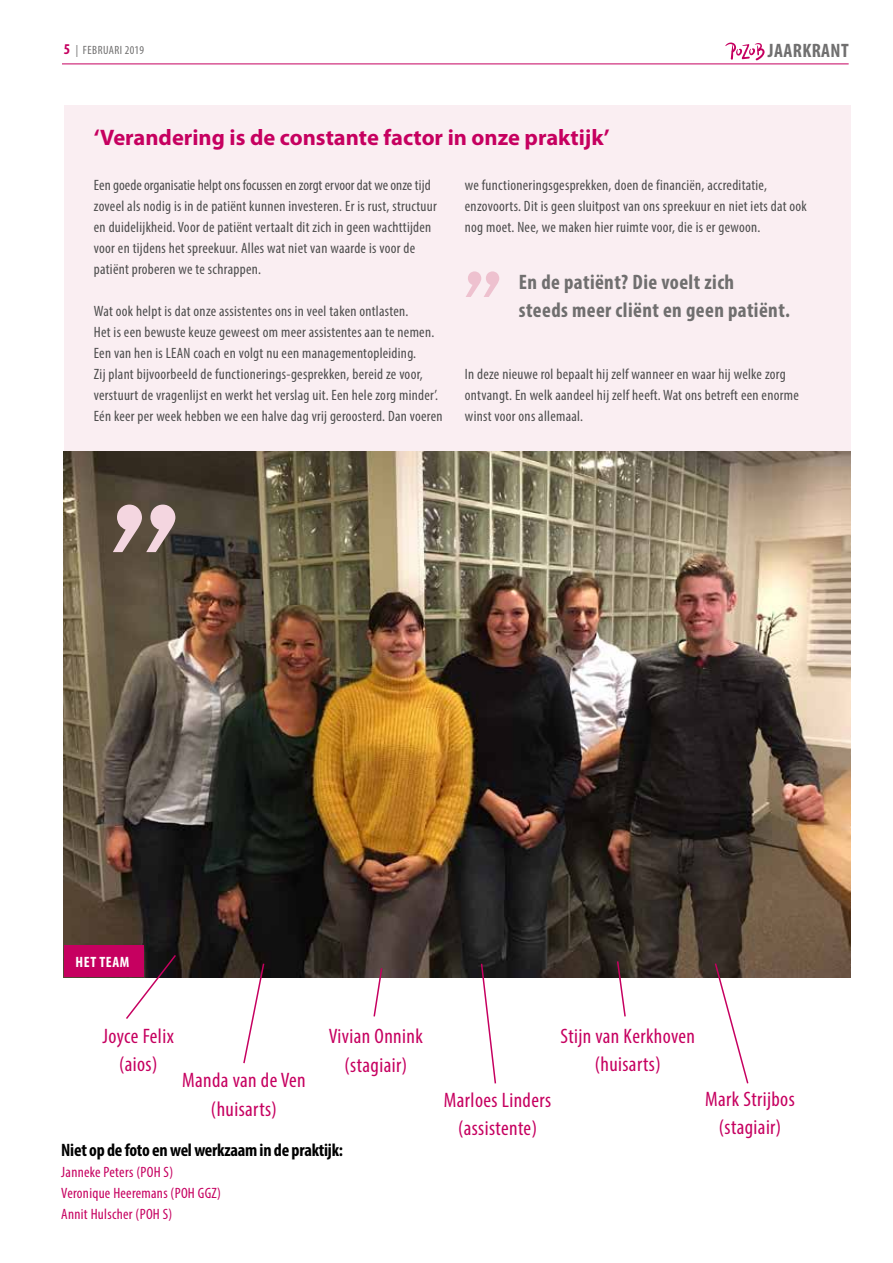
<style>
.page{position:relative;width:893px;height:1263px;background:#fff}
.page>*{position:absolute;margin:0;border:0;box-sizing:border-box;transform-origin:0 0}
.t1{font:700 22.5px "Myriad Pro";color:#c60060}
.t2{font:condensed 21px/28.5px "Myriad Pro";letter-spacing:.02em;color:#c60060;text-align:center}
.t3{font:700 condensed 21px/28.5px "Myriad Pro";letter-spacing:.02em;color:#706f6f}
.t4{font:700 condensed 19.5px "Myriad Pro";letter-spacing:.02em;color:#706f6f}
.t5{font:700 condensed 18px "Myriad Pro";letter-spacing:-.015em;color:#000}
.t6{font:condensed 15px/21px "Myriad Pro";letter-spacing:.02em;color:#4d4d4d}
.t7{font:condensed 15px/21px "Myriad Pro";letter-spacing:.02em;color:#c60060}
.t8{font:700 condensed 15px "Myriad Pro";letter-spacing:.04em;color:#fff}
.t9{font:condensed 12px "Myriad Pro";letter-spacing:.04em;color:#706f6f}
.s1{font-weight:700;font-size:15px;color:#c60060}
</style>
<div class="page">
<div style="left:64px;top:106px;width:786px;height:420px;background:#faeef2"></div>
<hr style="left:62px;top:64px;width:787px;height:1px;background:#c60060">
<svg style="left:725px;top:43px;width:40px;height:18px"></svg>
<img style="left:64px;top:451px;width:786px;height:526px">
<svg style="left:124px;top:953px;width:53px;height:66px"></svg>
<svg style="left:242px;top:962px;width:23px;height:102px"></svg>
<svg style="left:372px;top:966px;width:11px;height:51px"></svg>
<svg style="left:480px;top:962px;width:17px;height:122px"></svg>
<svg style="left:616px;top:960px;width:11px;height:57px"></svg>
<svg style="left:714px;top:962px;width:36px;height:122px"></svg>
<div style="left:64px;top:946px;width:80px;height:31px;background:#c60060"></div>
<svg style="left:113px;top:505px;width:62px;height:47px;background:#a5908e"></svg>
<svg style="left:466px;top:271px;width:33px;height:26px"></svg>
<p class="t9" style="left:64px;top:43px;width:82px"><span class="s1">5</span> | FEBRUARI 2019</p>
<h3 class="t4" style="left:768px;top:38px;width:82px">JAARKRANT</h3>
<h1 class="t1" style="left:94px;top:124px;width:517px">‘Verandering is de constante factor in onze praktijk’</h1>
<p class="t6" style="left:94px;top:174px;width:344px">Een goede organisatie helpt ons focussen en zorgt ervoor dat we onze tijd zoveel als nodig is in de patiënt kunnen investeren. Er is rust, structuur en duidelijkheid. Voor de patiënt vertaalt dit zich in geen wachttijden voor en tijdens het spreekuur. Alles wat niet van waarde is voor de patiënt proberen we te schrappen.</p>
<p class="t6" style="left:94px;top:300px;width:350px">Wat ook helpt is dat onze assistentes ons in veel taken ontlasten.<br>Het is een bewuste keuze geweest om meer assistentes aan te nemen.<br>Een van hen is LEAN coach en volgt nu een managementopleiding.<br>Zij plant bijvoorbeeld de functionerings-gesprekken, bereid ze voor, verstuurt de vragenlijst en werkt het verslag uit. Een hele zorg minder’.<br>Eén keer per week hebben we een halve dag vrij geroosterd. Dan voeren</p>
<p class="t6" style="left:465px;top:174px;width:344px">we functioneringsgesprekken, doen de financiën, accreditatie, enzovoorts. Dit is geen sluitpost van ons spreekuur en niet iets dat ook nog moet. Nee, we maken hier ruimte voor, die is er gewoon.</p>
<h2 class="t3" style="left:519px;top:267px;width:273px">En de patiënt? Die voelt zich<br>steeds meer cliënt en geen patiënt.</h2>
<p class="t6" style="left:465px;top:363px;width:335px">In deze nieuwe rol bepaalt hij zelf wanneer en waar hij welke zorg ontvangt. En welk aandeel hij zelf heeft. Wat ons betreft een enorme winst voor ons allemaal.</p>
<p class="t8" style="left:76px;top:952px;width:55px">HET TEAM</p>
<h2 class="t2" style="left:103px;top:1021px;width:73px">Joyce Felix (aios)</h2>
<h2 class="t2" style="left:182px;top:1066px;width:125px">Manda van de Ven (huisarts)</h2>
<h2 class="t2" style="left:329px;top:1022px;width:96px">Vivian Onnink (stagiair)</h2>
<p class="t5" style="left:61px;top:1138px;width:283px">Niet op de foto en wel werkzaam in de praktijk:</p>
<p class="t7" style="left:61px;top:1161px;width:161px">Janneke Peters (POH S)<br>Veronique Heeremans (POH GGZ)<br>Annit Hulscher (POH S)</p>
<h2 class="t2" style="left:444px;top:1085px;width:109px">Marloes Linders (assistente)</h2>
<h2 class="t2" style="left:560px;top:1021px;width:136px">Stijn van Kerkhoven (huisarts)</h2>
<h2 class="t2" style="left:705px;top:1084px;width:91px">Mark Strijbos (stagiair)</h2>
</div>
